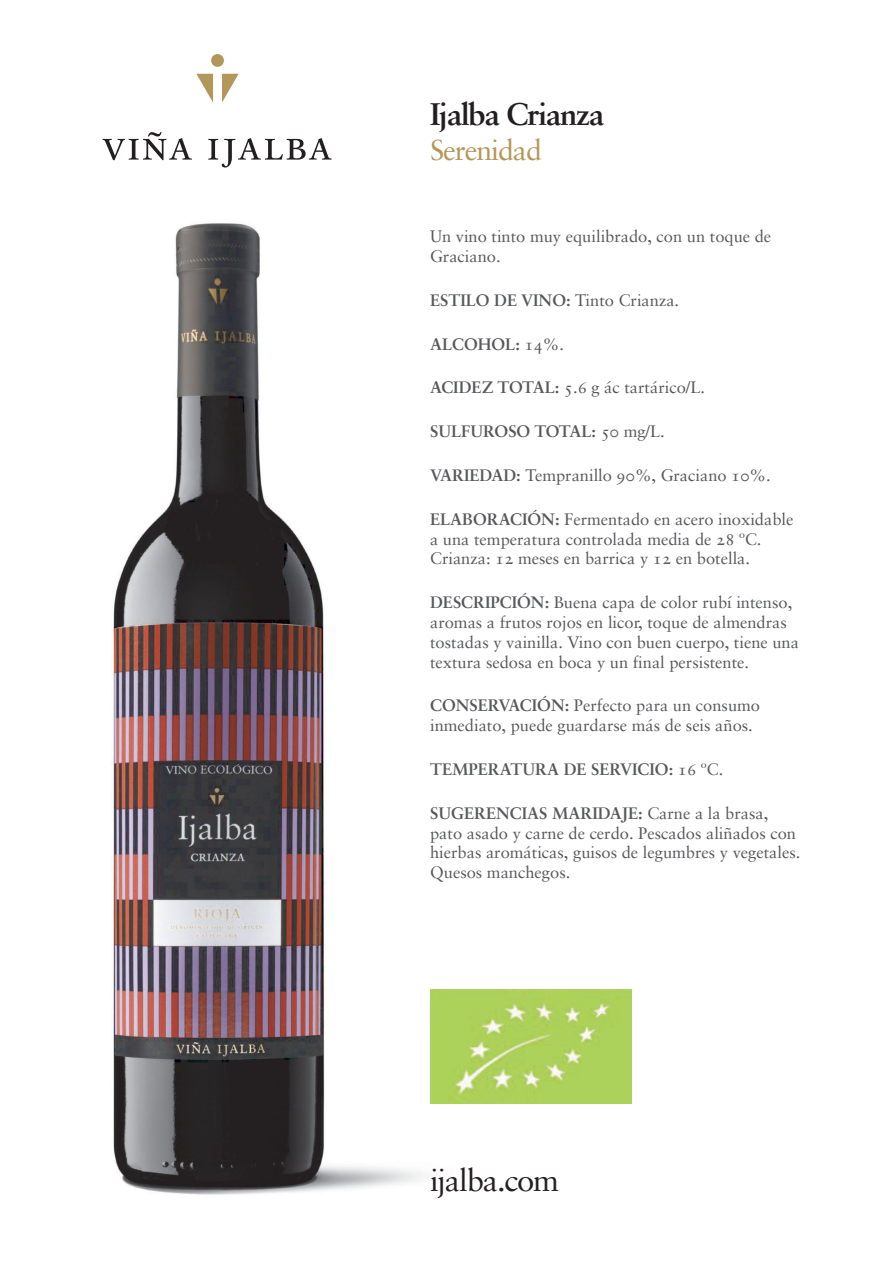
<style>
.page{position:relative;width:893px;height:1263px;background:#fff}
.page>*{position:absolute;margin:0;border:0;box-sizing:border-box;transform-origin:0 0}
.t1{font:31.05px "Sabon Bold Os F";letter-spacing:-.04em;color:#231f20}
.t2{font:31.05px "Sabon Roman Os F";letter-spacing:-.04em;color:#231f20}
.t3{font:28.5px "Sabon Roman Os F";letter-spacing:-.035em;color:#b39758}
.t4{font:16.5px/19.8px "Sabon Roman Os F";color:#57585a}
.t5{font:16.5px "Sabon Bold Os F";color:#57585a}
.s1{font-family:"Sabon Roman Os F"}
.s2{font-family:"Sabon Bold Os F"}
</style>
<div class="page">
<img style="left:111px;top:223px;width:343px;height:972px">
<svg style="left:103px;top:132px;width:89px;height:28px"></svg>
<svg style="left:208px;top:138px;width:124px;height:29px"></svg>
<svg style="left:196px;top:74px;width:17px;height:29px"></svg>
<svg style="left:222px;top:74px;width:17px;height:29px"></svg>
<div style="left:211px;top:54px;width:13px;height:13px;background:#b39758;border-radius:50%"></div>
<img style="left:431px;top:989px;width:201px;height:114px">
<h1 class="t1" style="left:430px;top:101px;width:176px">Ijalba Crianza</h1>
<h2 class="t3" style="left:430px;top:138px;width:113px">Serenidad</h2>
<p class="t4" style="left:430px;top:228px;width:343px">Un vino tinto muy equilibrado, con un toque de<br>Graciano.</p>
<p class="t5" style="left:430px;top:293px;width:251px">ESTILO DE VINO: <span class="s1">Tinto Crianza.</span></p>
<p class="t5" style="left:430px;top:337px;width:135px">ALCOHOL: <span class="s1">14%.</span></p>
<p class="t4" style="left:430px;top:379px;width:277px"><span class="s2">ACIDEZ TOTAL:</span> 5.6 g ác tartárico/L.</p>
<p class="t5" style="left:430px;top:424px;width:236px">SULFUROSO TOTAL: <span class="s1">50 mg/L.</span></p>
<p class="t4" style="left:430px;top:467px;width:342px"><span class="s2">VARIEDAD:</span> Tempranillo 90%, Graciano 10%.</p>
<p class="t4" style="left:430px;top:510px;width:365px"><span class="s2">ELABORACIÓN:</span> Fermentado en acero inoxidable a una temperatura controlada media de 28 ºC.<br>Crianza: 12 meses en barrica y 12 en botella.</p>
<p class="t4" style="left:430px;top:594px;width:370px"><span class="s2">DESCRIPCIÓN:</span> Buena capa de color rubí intenso, aromas a frutos rojos en licor, toque de almendras tostadas y vainilla. Vino con buen cuerpo, tiene una textura sedosa en boca y un final persistente.</p>
<p class="t4" style="left:430px;top:697px;width:331px"><span class="s2">CONSERVACIÓN:</span> Perfecto para un consumo inmediato, puede guardarse más de seis años.</p>
<p class="t5" style="left:430px;top:762px;width:295px">TEMPERATURA DE SERVICIO: <span class="s1">16 ºC.</span></p>
<p class="t5" style="left:430px;top:806px;width:340px">SUGERENCIAS MARIDAJE: <span class="s1">Carne a la brasa,</span></p>
<p class="t4" style="left:430px;top:824px;width:372px">pato asado y carne de cerdo. Pescados aliñados con hierbas aromáticas, guisos de legumbres y vegetales.<br>Quesos manchegos.</p>
<h1 class="t2" style="left:430px;top:1166px;width:131px">ijalba.com</h1>
</div>
